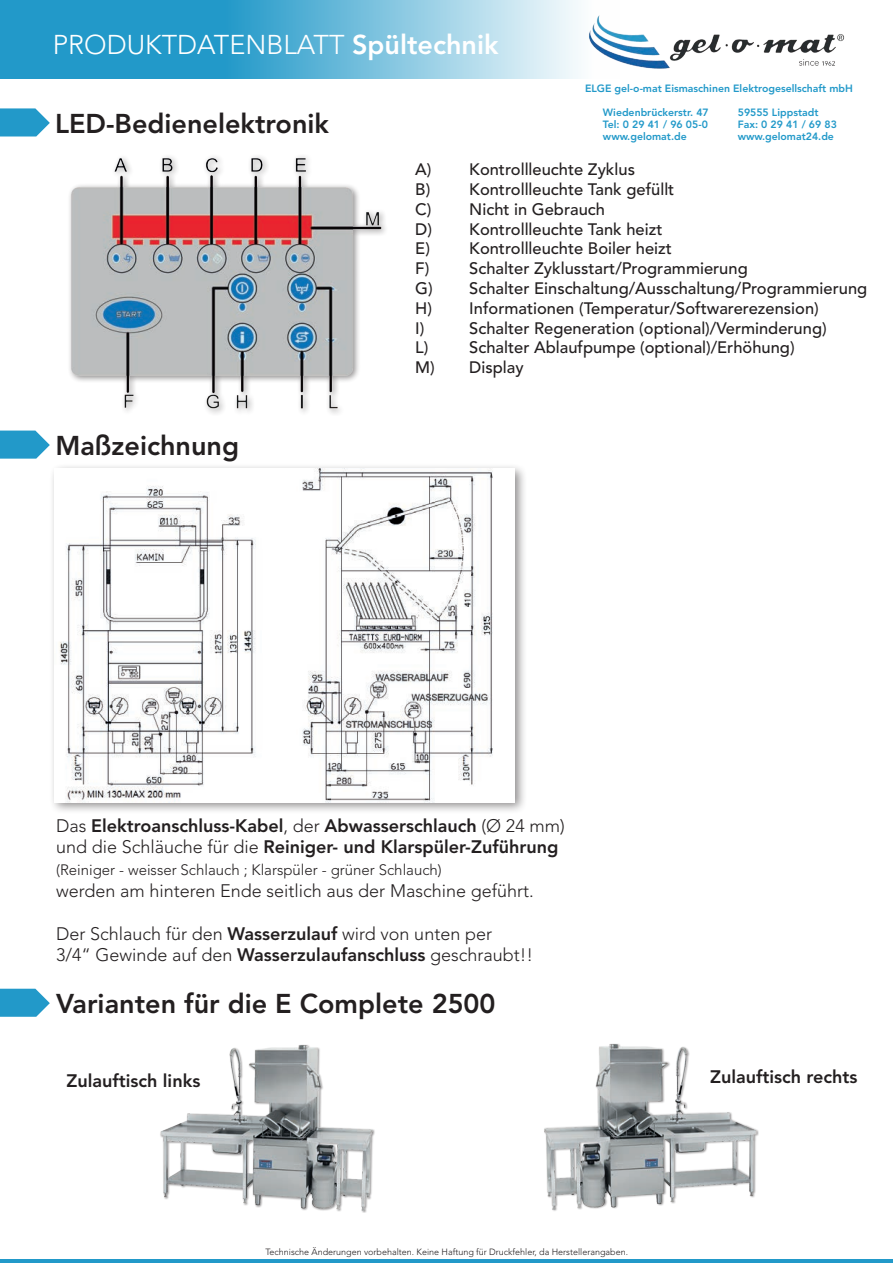
<style>
.page{position:relative;width:893px;height:1263px;background:#fff}
.page>*{position:absolute;margin:0;border:0;box-sizing:border-box;transform-origin:0 0}
.t1{font:800 27px "Avenir LT Std";color:#231f20}
.t2{font:300 27px "Avenir LT Std";color:#fff}
.t3{font:300 18px/21.6px "Avenir LT Std";color:#231f20}
.t4{font:800 18px/21.6px "Avenir LT Std";color:#231f20}
.t5{font:500 16.5px/19.8px "Avenir LT Std";color:#231f20}
.t6{font:300 15px "Avenir LT Std";color:#231f20}
.t7{font:800 10.5px/12px "Avenir LT Std";color:#2299c9}
.t8{font:300 9px "Avenir LT Std";color:#231f20}
.s1{font-weight:800}
.s2{font-weight:300}
</style>
<div class="page">
<svg style="left:0;top:0;width:579px;height:79px;background:#62b6d8"></svg>
<hr style="left:0;top:1259px;width:893px;height:4px;background:#2299c9">
<img style="left:589px;top:15px;width:256px;height:54px">
<svg style="left:0;top:108px;width:50px;height:28px"></svg>
<img style="left:69px;top:156px;width:317px;height:258px">
<svg style="left:0;top:431px;width:50px;height:28px"></svg>
<div style="left:49px;top:463px;width:479px;height:352px;background:#231f20;opacity:.5"></div>
<img style="left:55px;top:469px;width:460px;height:333px">
<svg style="left:0;top:989px;width:50px;height:28px"></svg>
<img style="left:160px;top:1044px;width:215px;height:169px">
<img style="left:544px;top:1043px;width:215px;height:168px">
<h1 class="t2" style="left:53px;top:29px;width:447px">PRODUKTDATENBLATT <span class="s1">Spültechnik</span></h1>
<h1 class="t1" style="left:55px;top:108px;width:276px">LED-Bedienelektronik</h1>
<h1 class="t1" style="left:56px;top:429px;width:185px">Maßzeichnung</h1>
<p class="t7" style="left:585px;top:83px;width:269px">ELGE gel-o-mat Eismaschinen Elektrogesellschaft mbH</p>
<p class="t7" style="left:738px;top:107px;width:101px">59555 Lippstadt<br>Fax: 0 29 41 / 69 83 www.gelomat24.de</p>
<p class="t7" style="left:603px;top:107px;width:107px">Wiedenbrückerstr. 47<br>Tel: 0 29 41 / 96 05-0</p>
<p class="t7" style="left:603px;top:131px;width:85px">www.gelomat.de</p>
<p class="t5" style="left:415px;top:160px;width:261px">A) Kontrollleuchte Zyklus<br>B) Kontrollleuchte Tank gefüllt<br>C) Nicht in Gebrauch<br>D) Kontrollleuchte Tank heizt<br>E) Kontrollleuchte Boiler heizt<br>F)</p>
<p class="t5" style="left:415px;top:259px;width:453px;text-indent:54px">Schalter Zyklusstart/Programmierung<br>G) Schalter Einschaltung/Ausschaltung/Programmierung H) Informationen (Temperatur/Softwarerezension)<br>I)</p>
<p class="t5" style="left:469px;top:318px;width:359px">Schalter Regeneration (optional)/Verminderung)</p>
<p class="t5" style="left:415px;top:338px;width:381px;text-indent:54px">Schalter Ablaufpumpe (optional)/Erhöhung)<br>M) Display</p>
<p class="t5" style="left:415px;top:338px;width:15px">L)</p>
<p class="t4" style="left:56px;top:815px;width:510px"><span class="s2">Das</span> Elektroanschluss-Kabel<span class="s2">, der</span> Abwasserschlauch <span class="s2">(Ø 24 mm) und die Schläuche für die</span> Reiniger- und Klarspüler-Zuführung</p>
<p class="t6" style="left:56px;top:861px;width:387px">(Reiniger - weisser Schlauch ; Klarspüler - grüner Schlauch)</p>
<p class="t3" style="left:56px;top:880px;width:479px">werden am hinteren Ende seitlich aus der Maschine geführt.</p>
<p class="t3" style="left:56px;top:923px;width:478px">Der Schlauch für den <span class="s1">Wasserzulauf</span> wird von unten per<br>3/4“ Gewinde auf den <span class="s1">Wasserzulaufanschluss</span> geschraubt!!</p>
<h1 class="t1" style="left:56px;top:988px;width:441px">Varianten für die E Complete 2500</h1>
<p class="t4" style="left:67px;top:1070px;width:135px">Zulauftisch links</p>
<p class="t4" style="left:710px;top:1066px;width:149px">Zulauftisch rechts</p>
<p class="t8" style="left:265px;top:1246px;width:364px">Technische Änderungen vorbehalten. Keine Haftung für Druckfehler, da Herstellerangaben.</p>
</div>
